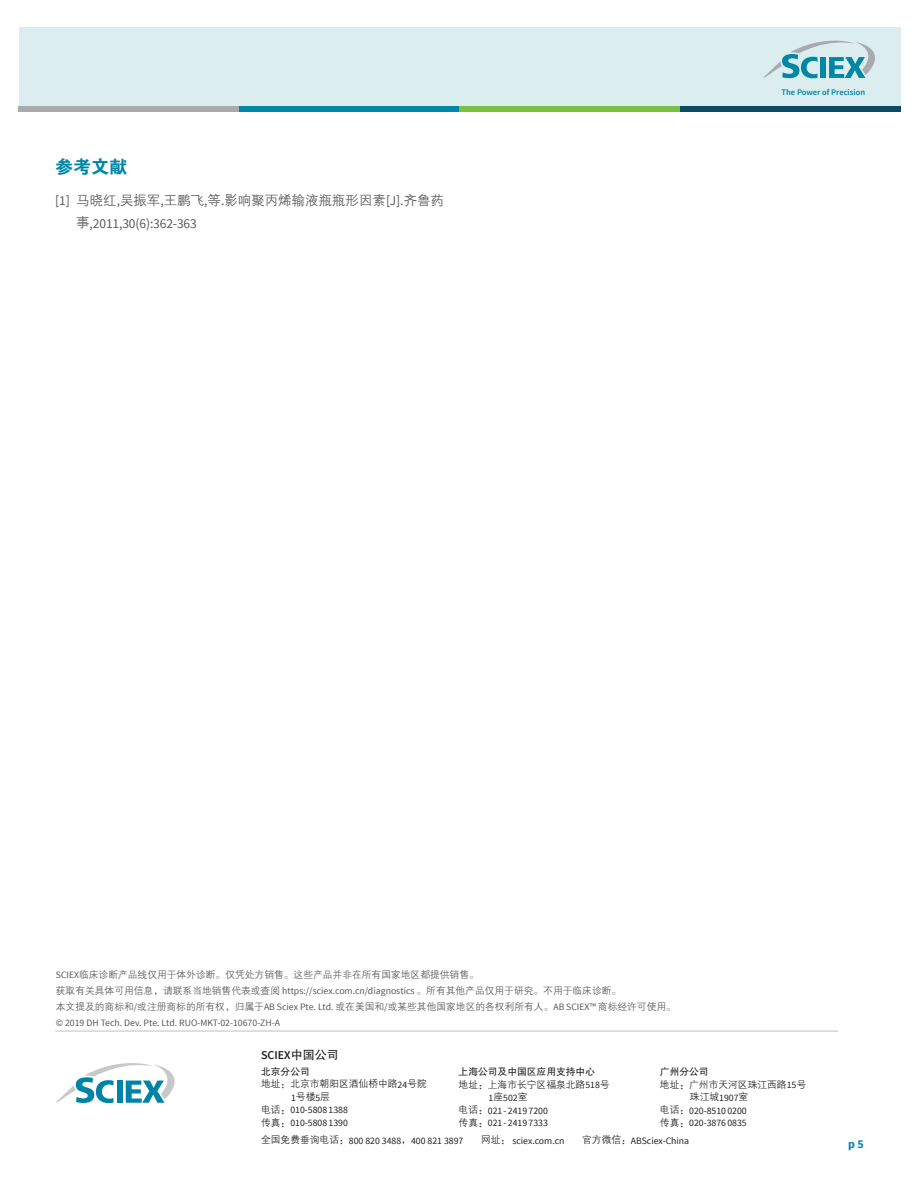
<style>
.page{position:relative;width:918px;height:1188px;background:#fff}
.page>*{position:absolute;margin:0;border:0;box-sizing:border-box;transform-origin:0 0}
.t1{font:18px "FZDHTK GBK1 0";color:#0087a6}
.t2{font:13.5px "FZZDXK GBK1 0";color:#57585a}
.t3{font:13.5px "Source Sans Pro";letter-spacing:-.01em;color:#57585a}
.t4{font:600 12px "Source Sans Pro";color:#231f20}
.t5{font:700 12px "Source Sans Pro";color:#0087a6}
.t6{font:9.75px/15.9px "FZZDXK GBK1 0";color:#57585a}
.t7{font:9.75px/12.8px "Source Sans Pro";color:#231f20}
.t8{font:9.75px/12.8px "FZZDXK GBK1 0";color:#231f20}
.t9{font:9.75px "Source Sans Pro";color:#57585a}
.t10{font:9.75px "FZHTK GBK1 0";color:#231f20}
.t11{font:600 8.55px "Source Sans Pro";color:#0087a6}
.s1{font-family:"Source Sans Pro"}
.s2{font-family:"FZZDXK GBK1 0"}
.s3{font-family:"FZHTK GBK1 0";font-weight:400}
</style>
<div class="page">
<hr style="left:55px;top:1031px;width:783px;height:1px;background:#bebfc2">
<svg style="left:56px;top:1063px;width:119px;height:40px"></svg>
<div style="left:19px;top:27px;width:881px;height:84px;background:#dbedef"></div>
<svg style="left:763px;top:41px;width:112px;height:37px"></svg>
<div style="left:19px;top:106px;width:220px;height:5px;background:#a8abac"></div>
<div style="left:239px;top:106px;width:220px;height:5px;background:#0087a6"></div>
<div style="left:459px;top:106px;width:221px;height:5px;background:#79c142"></div>
<div style="left:680px;top:106px;width:220px;height:5px;background:#0c4a63"></div>
<h1 class="t1" style="left:55px;top:157px;width:74px">参考文献</h1>
<h2 class="t2" style="left:55px;top:193px;width:390px"><span class="s1">[1]</span> 马晓红<span class="s1">,</span>吴振军<span class="s1">,</span>王鹏飞<span class="s1">,</span>等<span class="s1">.</span>影响聚丙烯输液瓶瓶形因素<span class="s1">[J].</span>齐鲁药</h2>
<h2 class="t3" style="left:76px;top:215px;width:122px"><span class="s2">事</span>,2011,30(6):362-363</h2>
<p class="t11" style="left:782px;top:86px;width:85px">The Power of Precision</p>
<p class="t6" style="left:56px;top:967px;width:622px"><span class="s1">SCIEX</span>临床诊断产品线仅用于体外诊断。仅凭处方销售。这些产品并非在所有国家地区都提供销售。<br>获取有关具体可用信息，请联系当地销售代表或查阅 <span class="s1">https://sciex.com.cn/diagnostics</span> 。所有其他产品仅用于研究。不用于临床诊断。<br>本文提及的商标和<span class="s1">/</span>或注册商标的所有权，归属于<span class="s1">AB Sciex Pte. Ltd.</span> 或在美国和<span class="s1">/</span>或某些其他国家地区的各权利所有人。<span class="s1">AB SCIEX™</span> 商标经许可使用。</p>
<p class="t9" style="left:56px;top:1017px;width:226px">© 2019 DH Tech. Dev. Pte. Ltd. RUO-MKT-02-10670-ZH-A</p>
<p class="t4" style="left:261px;top:1048px;width:79px">SCIEX<span class="s3">中国公司</span></p>
<p class="t10" style="left:261px;top:1066px;width:50px">北京分公司</p>
<p class="t8" style="left:291px;top:1078px;width:137px;text-indent:-30px">地址：北京市朝阳区酒仙桥中路<span class="s1">24</span>号院<br><span class="s1">1</span>号楼<span class="s1">5</span>层</p>
<p class="t7" style="left:261px;top:1104px;width:88px"><span class="s2">电话：</span>010-5808 1388<span class="s2">传真：</span>010-5808 1390</p>
<p class="t10" style="left:459px;top:1066px;width:138px">上海公司及中国区应用支持中心</p>
<p class="t8" style="left:459px;top:1078px;width:153px">地址：上海市长宁区福泉北路<span class="s1">518</span>号</p>
<p class="t7" style="left:459px;top:1091px;width:91px;text-indent:30px">1<span class="s2">座</span>502<span class="s2">室<br>电话：</span>021 - 2419 7200<span class="s2">传真：</span>021 - 2419 7333</p>
<p class="t10" style="left:660px;top:1066px;width:50px">广州分公司</p>
<p class="t8" style="left:690px;top:1078px;width:118px;text-indent:-30px">地址：广州市天河区珠江西路<span class="s1">15</span>号珠江城<span class="s1">1907</span>室</p>
<p class="t7" style="left:660px;top:1104px;width:88px"><span class="s2">电话：</span>020-8510 0200<span class="s2">传真：</span>020-3876 0835</p>
<p class="t7" style="left:261px;top:1134px;width:204px"><span class="s2">全国免费垂询电话：</span>800 820 3488<span class="s2">，</span>400 821 3897</p>
<p class="t7" style="left:481px;top:1134px;width:85px"><span class="s2">网址：</span> sciex.com.cn</p>
<p class="t7" style="left:582px;top:1134px;width:109px"><span class="s2">官方微信：</span>ABSciex-China</p>
<p class="t5" style="left:848px;top:1136px;width:17px">p 5</p>
</div>
